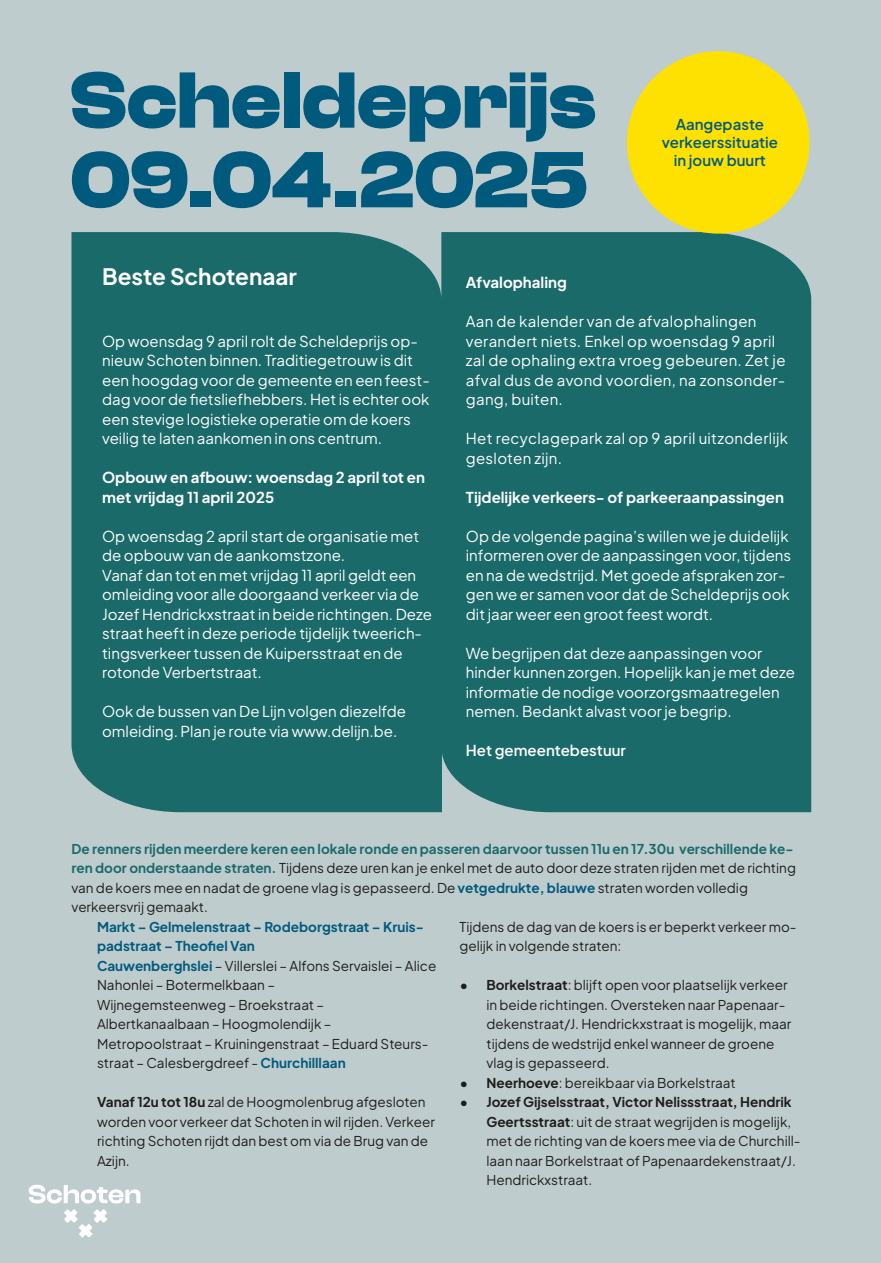
<style>
.page{position:relative;width:881px;height:1263px;background:#fff}
.page>*{position:absolute;margin:0;border:0;box-sizing:border-box;transform-origin:0 0}
.cover_titel{font:700 82.5px "Clash Display";color:#005a7e}
.cover_teksttitel{font:700 22.5px "Plus Jakarta Sans";color:#fff}
.binnenwerk_tussentitel_bodytekst{font:15px/19.5px "Plus Jakarta Sans";color:#fff}
.binnenwerk_bodytekst{font:15px/19.5px "Plus Jakarta Sans";color:#fff}
.binnenwerk_bodytekst-2{font:15px/19.5px "Plus Jakarta Sans";letter-spacing:.02em;color:#fff}
.binnenwerk_tussentitel_bodytekst-2{font:700 15px/19.5px "Plus Jakarta Sans";color:#fff}
.cover_maand_jaar{font:600 15px "Plus Jakarta Sans";color:#005a7e}
.cover_tekst{font:600 15px "Plus Jakarta Sans";color:#fff}
.binnenwerk_tussentitel_bodytekst-3{font:13.5px/19.5px "Plus Jakarta Sans";color:#1d1d1b}
.binnenwerk_bodytekst-3{font:13.5px/19.5px "Plus Jakarta Sans";color:#1d1d1b}
.binnenwerk_bodytekst-4{font:700 13.5px/19.5px "Plus Jakarta Sans";color:#005a7e}
.s1{font-weight:700;color:#1b6a6a}
.s2{font-weight:700;color:#005a7e}
.s3{font-weight:700}
</style>
<div class="page">
<div style="left:0;top:0;width:880px;height:1263px;background:#bfcccd"></div>
<div style="left:71px;top:232px;width:739px;height:580px;background:#1b6a6a"></div>
<div style="left:626px;top:51px;width:183px;height:183px;background:#ffe100;border-radius:50%"></div>
<svg style="left:29px;top:1185px;width:111px;height:18px"></svg>
<svg style="left:64px;top:1209px;width:43px;height:29px"></svg>
<p class="cover_titel" style="left:70px;top:54px;width:527px">Scheldeprijs</p>
<p class="cover_titel" style="left:70px;top:134px;width:520px">09.04.2025</p>
<p class="cover_maand_jaar" style="left:675px;top:112px;width:90px">Aangepaste</p>
<p class="cover_maand_jaar" style="left:661px;top:130px;width:118px">verkeerssituatie</p>
<p class="cover_maand_jaar" style="left:673px;top:148px;width:94px">in jouw buurt</p>
<p class="cover_teksttitel" style="left:102px;top:257px;width:196px">Beste Schotenaar</p>
<p class="binnenwerk_tussentitel_bodytekst" style="left:102px;top:330px;width:329px">Op woensdag 9 april rolt de Scheldeprijs op&shy;nieuw Schoten binnen. Traditiegetrouw is dit een hoogdag voor de gemeente en een feest&shy;dag voor de fietsliefhebbers. Het is echter ook een stevige logistieke operatie om de koers veilig te laten aankomen in ons centrum.</p>
<p class="binnenwerk_tussentitel_bodytekst-2" style="left:102px;top:466px;width:324px">Opbouw en afbouw: woensdag 2 april tot en met vrijdag 11 april 2025</p>
<p class="binnenwerk_tussentitel_bodytekst" style="left:102px;top:525px;width:318px">Op woensdag 2 april start de organisatie met de opbouw van de aankomstzone.</p>
<p class="binnenwerk_tussentitel_bodytekst" style="left:102px;top:564px;width:331px">Vanaf dan tot en met vrijdag 11 april geldt een omleiding voor alle doorgaand verkeer via de Jozef Hendrickxstraat in beide richtingen. Deze straat heeft in deze periode tijdelijk tweerich&shy;tingsverkeer tussen de Kuipersstraat en de rotonde Verbertstraat.</p>
<p class="binnenwerk_tussentitel_bodytekst" style="left:102px;top:700px;width:305px">Ook de bussen van De Lijn volgen diezelfde omleiding. Plan je route via www.delijn.be.</p>
<p class="binnenwerk_tussentitel_bodytekst-2" style="left:465px;top:271px;width:102px">Afvalophaling</p>
<p class="binnenwerk_bodytekst-2" style="left:465px;top:310px;width:321px">Aan de kalender van de afvalophalingen verandert niets. Enkel op woensdag 9 april zal de ophaling extra vroeg gebeuren. Zet je afval dus de avond voordien, na zonsonder&shy;gang, buiten.</p>
<p class="binnenwerk_bodytekst-2" style="left:465px;top:427px;width:324px">Het recyclagepark zal op 9 april uitzonderlijk gesloten zijn.</p>
<p class="binnenwerk_tussentitel_bodytekst-2" style="left:465px;top:485px;width:319px">Tijdelijke verkeers- of parkeeraanpassingen</p>
<p class="binnenwerk_bodytekst" style="left:465px;top:525px;width:326px">Op de volgende pagina’s willen we je duidelijk informeren over de aanpassingen voor, tijdens en na de wedstrijd. Met goede afspraken zor&shy;gen we er samen voor dat de Scheldeprijs ook dit jaar weer een groot feest wordt.</p>
<p class="binnenwerk_bodytekst" style="left:465px;top:642px;width:330px">We begrijpen dat deze aanpassingen voor hinder kunnen zorgen. Hopelijk kan je met deze informatie de nodige voorzorgsmaatregelen nemen. Bedankt alvast voor je begrip.</p>
<p class="cover_tekst" style="left:465px;top:737px;width:162px">Het gemeentebestuur</p>
<p class="binnenwerk_tussentitel_bodytekst-3" style="left:71px;top:837px;width:725px"><span class="s1">De renners rijden meerdere keren een lokale ronde en passeren daarvoor tussen 11u en 17.30u verschillende ke&shy;ren door onderstaande straten.</span> Tijdens deze uren kan je enkel met de auto door deze straten rijden met de richting van de koers mee en nadat de groene vlag is gepasseerd. De <span class="s2">vetgedrukte, blauwe</span> straten worden volledig</p>
<p class="binnenwerk_tussentitel_bodytekst-3" style="left:71px;top:896px;width:138px">verkeersvrij gemaakt.</p>
<p class="binnenwerk_bodytekst-4" style="left:97px;top:915px;width:328px">Markt – Gelmelenstraat – Rodeborgstraat – Kruis&shy;padstraat – Theofiel Van</p>
<p class="binnenwerk_bodytekst-3" style="left:97px;top:954px;width:340px"><span class="s2">Cauwenberghslei</span> – Villerslei – Alfons Servaislei – Alice<br>Nahonlei – Botermelkbaan –</p>
<p class="binnenwerk_bodytekst-3" style="left:97px;top:993px;width:228px">Wijnegemsteenweg – Broekstraat –</p>
<p class="binnenwerk_bodytekst-3" style="left:97px;top:1013px;width:236px">Albertkanaalbaan – Hoogmolendijk –</p>
<p class="binnenwerk_bodytekst-3" style="left:97px;top:1032px;width:333px">Metropoolstraat – Kruiningenstraat – Eduard Steurs&shy;straat – Calesbergdreef - <span class="s2">Churchilllaan</span></p>
<p class="binnenwerk_bodytekst-3" style="left:97px;top:1091px;width:339px"><span class="s3">Vanaf 12u tot 18u</span> zal de Hoogmolenbrug afgesloten worden voor verkeer dat Schoten in wil rijden. Verkeer richting Schoten rijdt dan best om via de Brug van de Azijn.</p>
<p class="binnenwerk_bodytekst-3" style="left:459px;top:915px;width:338px">Tijdens de dag van de koers is er beperkt verkeer mo&shy;gelijk in volgende straten:</p>
<p class="binnenwerk_tussentitel_bodytekst-3" style="left:486px;top:974px;width:306px;text-indent:-27px"><span class="s3">• Borkelstraat</span>: blijft open voor plaatselijk verkeer in beide richtingen. Oversteken naar Papenaar&shy;dekenstraat/J. Hendrickxstraat is mogelijk, maar tijdens de wedstrijd enkel wanneer de groene vlag is gepasseerd.</p>
<p class="binnenwerk_tussentitel_bodytekst-3" style="left:459px;top:1071px;width:278px"><span class="s3">• Neerhoeve</span>: bereikbaar via Borkelstraat</p>
<p class="binnenwerk_tussentitel_bodytekst-3" style="left:486px;top:1091px;width:315px;text-indent:-27px"><span class="s3">• Jozef Gijselsstraat, Victor Nelissstraat, Hendrik Geertsstraat</span>: uit de straat wegrijden is mogelijk, met de richting van de koers mee via de Churchill&shy;laan naar Borkelstraat of Papenaardekenstraat/J.<br>Hendrickxstraat.</p>
</div>
